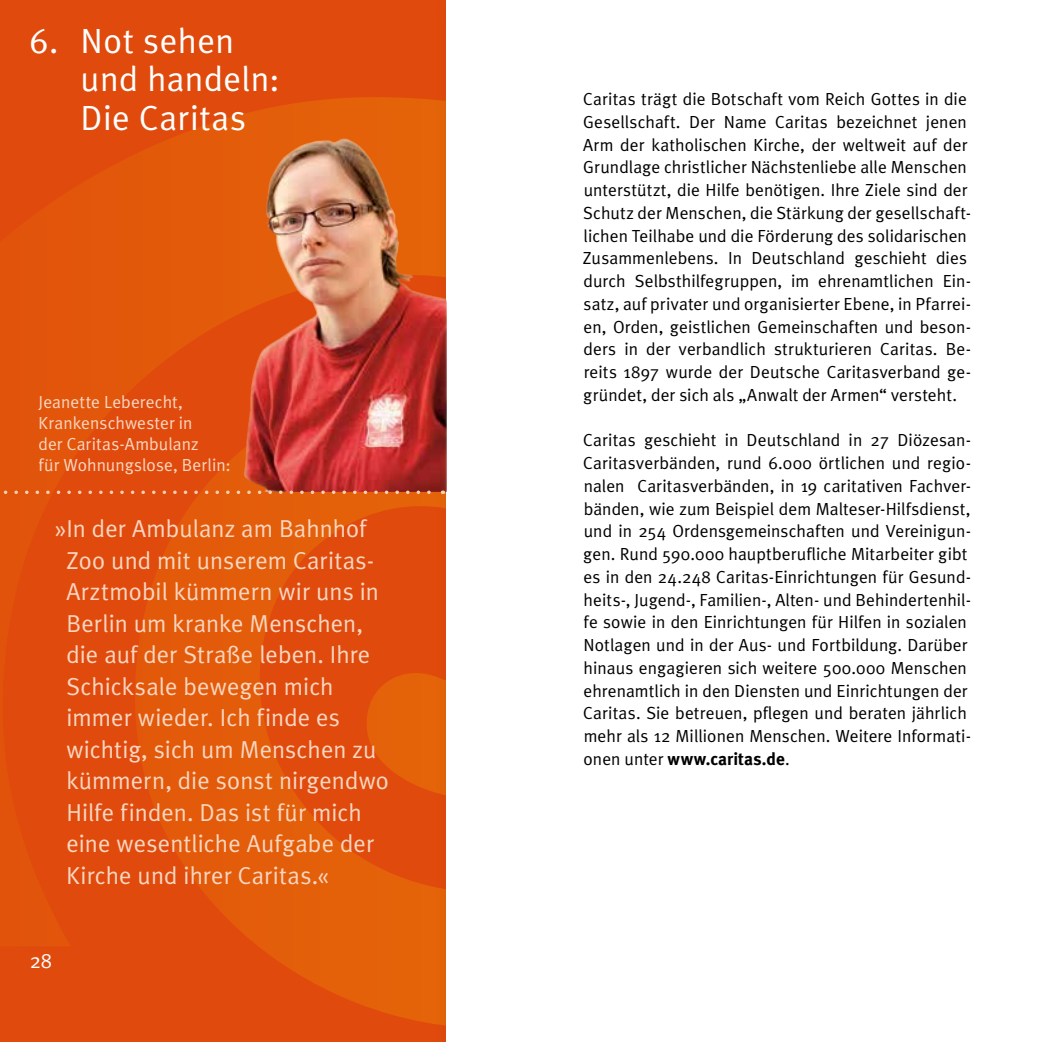
<style>
.page{position:relative;width:1042px;height:1042px;background:#fff}
.page>*{position:absolute;margin:0;border:0;box-sizing:border-box;transform-origin:0 0}
.t1{font:35px/38.5px "Meta Plus Normal";letter-spacing:.01em;color:#fff}
.t2{font:24.5px/31.5px "Meta Plus Normal";letter-spacing:.005em;color:#fad6c0}
.t3{font:21px "Meta Plus Normal";color:#fff}
.t4{font:17.5px/22.8px "Meta Plus Normal";letter-spacing:.005em;color:#000}
.t5{font:17.5px/21px "Meta Plus Normal";letter-spacing:.005em;color:#fad6c0}
.t6{font:700 17.5px "Meta Plus";letter-spacing:.01em;color:#000}
.s1{font-family:"Meta Plus Normal";font-weight:400}
</style>
<div class="page">
<div style="left:0;top:0;width:446px;height:1042px;background:#e04b0d"></div>
<svg style="left:26px;top:97px;width:405px;height:926px"></svg>
<img style="left:243px;top:139px;width:203px;height:353px">
<svg style="left:3px;top:490px;width:440px;height:4px"></svg>
<h1 class="t1" style="left:81px;top:21px;width:201px;text-indent:-51px">6. Not sehen und handeln:<br>Die Caritas</h1>
<p class="t5" style="left:38px;top:391px;width:194px">Jeanette Leberecht,<br>Krankenschwester in<br>der Caritas-Ambulanz<br>für Wohnungslose, Berlin:</p>
<p class="t2" style="left:66px;top:513px;width:324px;text-indent:-12px">»In der Ambulanz am Bahnhof<br>Zoo und mit unserem Caritas-<br>Arztmobil kümmern wir uns in<br>Berlin um kranke Menschen, die auf der Straße leben. Ihre<br>Schicksale bewegen mich immer wieder. Ich finde es wichtig, sich um Menschen zu kümmern, die sonst nirgendwo<br>Hilfe finden. Das ist für mich eine wesentliche Aufgabe der<br>Kirche und ihrer Caritas.«</p>
<p class="t3" style="left:30px;top:948px;width:24px">28</p>
<p class="t4" style="left:583px;top:87px;width:390px">Caritas trägt die Botschaft vom Reich Gottes in die Gesellschaft. Der Name Caritas bezeichnet jenen Arm der katholischen Kirche, der weltweit auf der Grundlage christlicher Nächstenliebe alle Menschen unterstützt, die Hilfe benötigen. Ihre Ziele sind der Schutz der Menschen, die Stärkung der gesellschaft&shy;lichen Teilhabe und die Förderung des solidarischen Zusammenlebens. In Deutschland geschieht dies durch Selbsthilfegruppen, im ehrenamtlichen Ein&shy;satz, auf privater und organisierter Ebene, in Pfarrei&shy;en, Orden, geistlichen Gemeinschaften und beson&shy;ders in der verbandlich strukturieren Caritas. Be&shy;reits 1897 wurde der Deutsche Caritasverband ge&shy;gründet, der sich als „Anwalt der Armen“ versteht.</p>
<p class="t4" style="left:583px;top:429px;width:389px">Caritas geschieht in Deutschland in 27 Diözesan-Caritasverbänden, rund 6.000 örtlichen und regio&shy;nalen Caritasverbänden, in 19 caritativen Fachver&shy;bänden, wie zum Beispiel dem Malteser-Hilfsdienst, und in 254 Ordensgemeinschaften und Vereinigun&shy;gen. Rund 590.000 hauptberufliche Mitarbeiter gibt es in den 24.248 Caritas-Einrichtungen für Gesund&shy;heits-, Jugend-, Familien-, Alten- und Behindertenhil&shy;fe sowie in den Einrichtungen für Hilfen in sozialen Notlagen und in der Aus- und Fortbildung. Darüber hinaus engagieren sich weitere 500.000 Menschen ehrenamtlich in den Diensten und Einrichtungen der Caritas. Sie betreuen, pflegen und beraten jährlich mehr als 12 Millionen Menschen. Weitere Informati-</p>
<p class="t6" style="left:583px;top:749px;width:208px"><span class="s1">onen unter</span> www.caritas.de<span class="s1">.</span></p>
</div>
